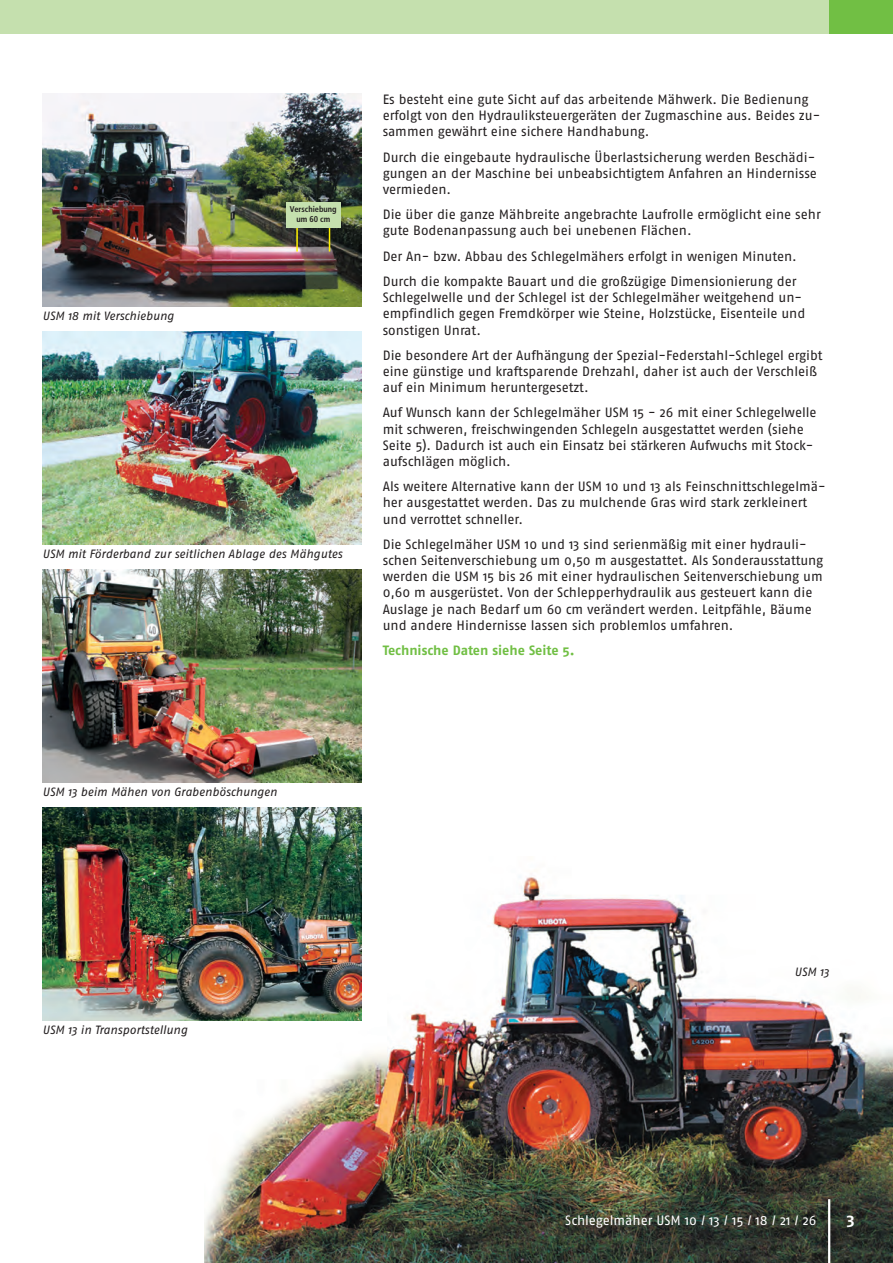
<style>
.page{position:relative;width:893px;height:1263px;background:#fff}
.page>*{position:absolute;margin:0;border:0;box-sizing:border-box;transform-origin:0 0}
.t1{font:700 16.5px "Fago No";color:#fff}
.t2{font:13.5px/16.2px "Fago No";letter-spacing:-.005em;color:#231f20}
.t3{font:13.5px "Fago No";letter-spacing:-.005em;color:#fff}
.t4{font:700 13.5px "Fago No";color:#71bf44}
.t5{font:italic 12px "Fago No";letter-spacing:-.005em;color:#231f20}
.t6{font:700 condensed 8.4px/10.1px "Frutiger";color:#231f20;text-align:center}
</style>
<div class="page">
<img style="left:204px;top:856px;width:689px;height:407px">
<hr style="left:828px;top:1199px;width:2px;height:64px;background:#fff">
<img style="left:43px;top:332px;width:318px;height:212px">
<img style="left:43px;top:570px;width:318px;height:212px">
<div style="left:0;top:0;width:893px;height:34px;background:#71bf44"></div>
<div style="left:0;top:0;width:829px;height:34px;background:#c5e0ae"></div>
<img style="left:43px;top:808px;width:318px;height:212px">
<img style="left:43px;top:94px;width:318px;height:212px">
<hr style="left:296px;top:228px;width:2px;height:24px;background:#fff101">
<svg style="left:329px;top:228px;width:1px;height:24px"></svg>
<div style="left:286px;top:203px;width:55px;height:25px;background:#c5e0ae"></div>
<p class="t5" style="left:43px;top:311px;width:133px">USM 18 mit Verschiebung</p>
<p class="t6" style="left:290px;top:204px;width:48px">Verschiebung um 60 cm</p>
<p class="t5" style="left:43px;top:549px;width:301px">USM mit Förderband zur seitlichen Ablage des Mähgutes</p>
<p class="t2" style="left:383px;top:93px;width:439px">Es besteht eine gute Sicht auf das arbeitende Mähwerk. Die Bedienung erfolgt von den Hydrauliksteuergeräten der Zugmaschine aus. Beides zu&shy;sammen gewährt eine sichere Handhabung.</p>
<p class="t2" style="left:383px;top:150px;width:436px">Durch die eingebaute hydraulische Überlastsicherung werden Beschädi&shy;gungen an der Maschine bei unbeabsichtigtem Anfahren an Hindernisse vermieden.</p>
<p class="t2" style="left:383px;top:208px;width:440px">Die über die ganze Mähbreite angebrachte Laufrolle ermöglicht eine sehr gute Bodenanpassung auch bei unebenen Flächen.</p>
<p class="t2" style="left:383px;top:245px;width:416px;line-height:25.2px">Der An- bzw. Abbau des Schlegelmähers erfolgt in wenigen Minuten.<br>Durch die kompakte Bauart und die großzügige Dimensionierung der</p>
<p class="t2" style="left:383px;top:291px;width:424px">Schlegelwelle und der Schlegel ist der Schlegelmäher weitgehend un&shy;empfindlich gegen Fremdkörper wie Steine, Holzstücke, Eisenteile und sonstigen Unrat.</p>
<p class="t2" style="left:383px;top:348px;width:441px">Die besondere Art der Aufhängung der Spezial-Federstahl-Schlegel ergibt eine günstige und kraftsparende Drehzahl, daher ist auch der Verschleiß auf ein Minimum heruntergesetzt.</p>
<p class="t2" style="left:383px;top:406px;width:435px">Auf Wunsch kann der Schlegelmäher USM 15 - 26 mit einer Schlegelwelle mit schweren, freischwingenden Schlegeln ausgestattet werden (siehe Seite 5). Dadurch ist auch ein Einsatz bei stärkeren Aufwuchs mit Stock&shy;aufschlägen möglich.</p>
<p class="t2" style="left:383px;top:480px;width:444px">Als weitere Alternative kann der USM 10 und 13 als Feinschnittschlegelmä&shy;her ausgestattet werden. Das zu mulchende Gras wird stark zerkleinert und verrottet schneller.</p>
<p class="t2" style="left:383px;top:537px;width:442px">Die Schlegelmäher USM 10 und 13 sind serienmäßig mit einer hydrauli&shy;schen Seitenverschiebung um 0,50 m ausgestattet. Als Sonderausstattung werden die USM 15 bis 26 mit einer hydraulischen Seitenverschiebung um 0,60 m ausgerüstet. Von der Schlepperhydraulik aus gesteuert kann die Auslage je nach Bedarf um 60 cm verändert werden. Leitpfähle, Bäume und andere Hindernisse lassen sich problemlos umfahren.</p>
<p class="t4" style="left:383px;top:645px;width:194px">Technische Daten siehe Seite 5.</p>
<p class="t5" style="left:43px;top:787px;width:236px">USM 13 beim Mähen von Grabenböschungen</p>
<p class="t5" style="left:43px;top:1025px;width:146px">USM 13 in Transportstellung</p>
<p class="t5" style="left:795px;top:967px;width:36px">USM 13</p>
<p class="t3" style="left:565px;top:1215px;width:253px">Schlegelmäher USM 10 / 13 / 15 / 18 / 21 / 26</p>
<p class="t1" style="left:846px;top:1213px;width:10px">3</p>
</div>
